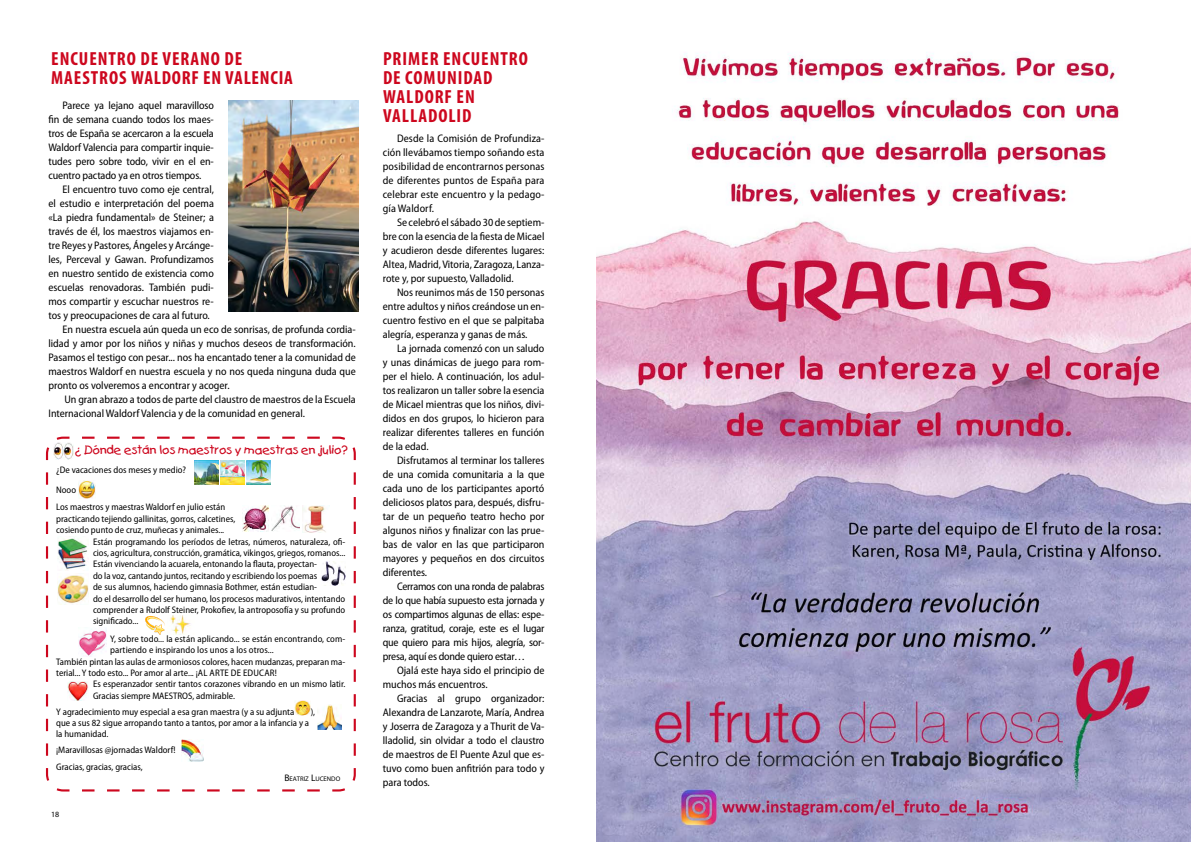
<style>
.page{position:relative;width:1191px;height:842px;background:#fff}
.page>*{position:absolute;margin:0;border:0;box-sizing:border-box;transform-origin:0 0}
.t1{font:700 condensed 19px/19px "Myriad Pro";letter-spacing:.05em;color:#cd071e}
.t2{font:11.5px "Catchup";letter-spacing:.01em;color:#cd071e}
.t3{font:semi-condensed 11px/14px "Myriad Pro";color:#000;text-align:justify}
.t4{font:semi-condensed 9.5px/11.4px "Myriad Pro";color:#000}
.t5{font:8px "Myriad Pro";color:#000}
.t6{font:6.7px "Myriad Pro";color:#000}
.s1{font-size:9.5px}
</style>
<div class="page">
<svg style="left:45px;top:436px;width:311px;height:356px"></svg>
<img style="left:58px;top:573px;width:31px;height:31px">
<img style="left:247px;top:461px;width:24px;height:24px">
<img style="left:144px;top:615px;width:21px;height:20px">
<img style="left:78px;top:628px;width:29px;height:28px">
<img style="left:54px;top:442px;width:19px;height:18px">
<img style="left:322px;top:561px;width:23px;height:24px">
<img style="left:271px;top:506px;width:29px;height:26px">
<img style="left:303px;top:505px;width:27px;height:27px">
<img style="left:243px;top:506px;width:26px;height:26px">
<img style="left:181px;top:739px;width:22px;height:22px">
<img style="left:167px;top:616px;width:28px;height:19px">
<img style="left:57px;top:537px;width:31px;height:33px">
<img style="left:221px;top:461px;width:24px;height:24px">
<img style="left:195px;top:461px;width:24px;height:24px">
<img style="left:317px;top:704px;width:25px;height:25px">
<img style="left:67px;top:682px;width:21px;height:19px">
<img style="left:228px;top:101px;width:130px;height:210px">
<img style="left:597px;top:53px;width:594px;height:789px">
<h1 class="t1" style="left:51px;top:49px;width:243px">ENCUENTRO DE VERANO DE<br>MAESTROS WALDORF EN VALENCIA</h1>
<h1 class="t1" style="left:383px;top:49px;width:146px">PRIMER ENCUENTRO<br>DE COMUNIDAD<br>WALDORF EN<br>VALLADOLID</h1>
<p class="t3" style="left:383px;top:132px;width:163px;text-indent:14px">Desde la Comisión de Profundiza&shy;ción llevábamos tiempo soñando esta posibilidad de encontrarnos personas de diferentes puntos de España para celebrar este encuentro y la pedago&shy;gía Waldorf.</p>
<p class="t3" style="left:383px;top:216px;width:163px;text-indent:14px">Se celebró el sábado 30 de septiem&shy;bre con la esencia de la fiesta de Micael y acudieron desde diferentes lugares:<br>Altea, Madrid, Vitoria, Zaragoza, Lanza&shy;rote y, por supuesto, Valladolid.</p>
<p class="t3" style="left:383px;top:286px;width:163px;text-indent:14px">Nos reunimos más de 150 personas entre adultos y niños creándose un en&shy;cuentro festivo en el que se palpitaba alegría, esperanza y ganas de más.</p>
<p class="t3" style="left:383px;top:342px;width:163px;text-indent:14px">La jornada comenzó con un saludo y unas dinámicas de juego para rom&shy;per el hielo. A continuación, los adul&shy;tos realizaron un taller sobre la esencia de Micael mientras que los niños, divi&shy;didos en dos grupos, lo hicieron para realizar diferentes talleres en función de la edad.</p>
<p class="t3" style="left:383px;top:454px;width:163px;text-indent:14px">Disfrutamos al terminar los talleres de una comida comunitaria a la que cada uno de los participantes aportó deliciosos platos para, después, disfru&shy;tar de un pequeño teatro hecho por algunos niños y finalizar con las prue&shy;bas de valor en las que participaron mayores y pequeños en dos circuitos diferentes.</p>
<p class="t3" style="left:383px;top:580px;width:163px;text-indent:14px">Cerramos con una ronda de palabras de lo que había supuesto esta jornada y os compartimos algunas de ellas: espe&shy;ranza, gratitud, coraje, este es el lugar que quiero para mis hijos, alegría, sor&shy;presa, aquí es donde quiero estar…</p>
<p class="t3" style="left:383px;top:664px;width:163px;text-indent:14px">Ojalá este haya sido el principio de muchos más encuentros.</p>
<p class="t3" style="left:383px;top:692px;width:163px;text-indent:14px">Gracias al grupo organizador:<br>Alexandra de Lanzarote, María, Andrea y Joserra de Zaragoza y a Thurit de Va&shy;lladolid, sin olvidar a todo el claustro de maestros de El Puente Azul que es&shy;tuvo como buen anfitrión para todo y para todos.</p>
<p class="t3" style="left:48px;top:98px;width:167px;text-indent:14px">Parece ya lejano aquel maravilloso fin de semana cuando todos los maes&shy;tros de España se acercaron a la escuela Waldorf Valencia para compartir inquie&shy;tudes pero sobre todo, vivir en el en&shy;cuentro pactado ya en otros tiempos.</p>
<p class="t3" style="left:63px;top:182px;width:153px">El encuentro tuvo como eje central,</p>
<p class="t3" style="left:48px;top:196px;width:167px">el estudio e interpretación del poema</p>
<p class="t3" style="left:48px;top:210px;width:167px">«La piedra fundamental» de Steiner; a</p>
<p class="t3" style="left:48px;top:224px;width:167px">través de él, los maestros viajamos en-</p>
<p class="t3" style="left:48px;top:238px;width:167px">tre Reyes y Pastores, Ángeles y Arcánge-</p>
<p class="t3" style="left:48px;top:252px;width:167px">les, Perceval y Gawan. Profundizamos</p>
<p class="t3" style="left:48px;top:266px;width:167px">en nuestro sentido de existencia como</p>
<p class="t3" style="left:48px;top:280px;width:167px">escuelas renovadoras. También pudi-</p>
<p class="t3" style="left:48px;top:294px;width:167px">mos compartir y escuchar nuestros re-</p>
<p class="t3" style="left:48px;top:308px;width:163px">tos y preocupaciones de cara al futuro.</p>
<p class="t3" style="left:63px;top:322px;width:295px">En nuestra escuela aún queda un eco de sonrisas, de profunda cordia-</p>
<p class="t3" style="left:48px;top:336px;width:309px">lidad y amor por los niños y niñas y muchos deseos de transformación.</p>
<p class="t3" style="left:48px;top:350px;width:309px">Pasamos el testigo con pesar... nos ha encantado tener a la comunidad de</p>
<p class="t3" style="left:48px;top:364px;width:309px">maestros Waldorf en nuestra escuela y no nos queda ninguna duda que</p>
<p class="t3" style="left:48px;top:378px;width:183px">pronto os volveremos a encontrar y acoger.</p>
<p class="t3" style="left:64px;top:393px;width:293px">Un gran abrazo a todos de parte del claustro de maestros de la Escuela</p>
<p class="t3" style="left:48px;top:407px;width:258px">Internacional Waldorf Valencia y de la comunidad en general.</p>
<p class="t2" style="left:75px;top:443px;width:274px">¿ Dónde están los maestros y maestras en julio?</p>
<p class="t4" style="left:56px;top:460px;width:131px;line-height:20.1px">¿De vacaciones dos meses y medio?<br>Nooo</p>
<p class="t4" style="left:56px;top:502px;width:181px">Los maestros y maestras Waldorf en julio están practicando tejiendo gallinitas, gorros, calcetines, cosiendo punto de cruz, muñecas y animales...</p>
<p class="t4" style="left:93px;top:536px;width:254px">Están programando los períodos de letras, números, naturaleza, ofi&shy;cios, agricultura, construcción, gramática, vikingos, griegos, romanos...<br>Están vivenciando la acuarela, entonando la flauta, proyectan-<br>do la voz, cantando juntos, recitando y escribiendo los poemas<br>de sus alumnos, haciendo gimnasia Bothmer, están estudian-<br>do el desarrollo del ser humano, los procesos madurativos, intentando comprender a Rudolf Steiner, Prokofiev, la antroposofía y su profundo significado...</p>
<p class="t4" style="left:110px;top:633px;width:237px">Y, sobre todo... la están aplicando... se están encontrando, com-</p>
<p class="t4" style="left:110px;top:644px;width:165px">partiendo e inspirando los unos a los otros...</p>
<p class="t4" style="left:56px;top:656px;width:290px">También pintan las aulas de armoniosos colores, hacen mudanzas, preparan ma-</p>
<p class="t4" style="left:56px;top:667px;width:222px">terial... Y todo esto... Por amor al arte... ¡AL ARTE DE EDUCAR!</p>
<p class="t4" style="left:93px;top:679px;width:254px">Es esperanzador sentir tantos corazones vibrando en un mismo latir.</p>
<p class="t4" style="left:93px;top:690px;width:143px">Gracias siempre MAESTROS, admirable.</p>
<p class="t4" style="left:56px;top:706px;width:240px">Y agradecimiento muy especial a esa gran maestra (y a su adjunta</p>
<p class="t4" style="left:311px;top:706px;width:6px">),</p>
<p class="t4" style="left:56px;top:718px;width:254px;line-height:10.7px">que a sus 82 sigue arropando tanto a tantos, por amor a la infancia y a la humanidad.</p>
<p class="t4" style="left:56px;top:742px;width:121px;line-height:16.7px">¡Maravillosas @jornadas Waldorf!<br>Gracias, gracias, gracias,</p>
<p class="t6" style="left:284px;top:774px;width:57px"><span class="s1">B</span>EATRIZ <span class="s1">L</span>UCENDO</p>
<p class="t5" style="left:51px;top:809px;width:10px">18</p>
</div>
